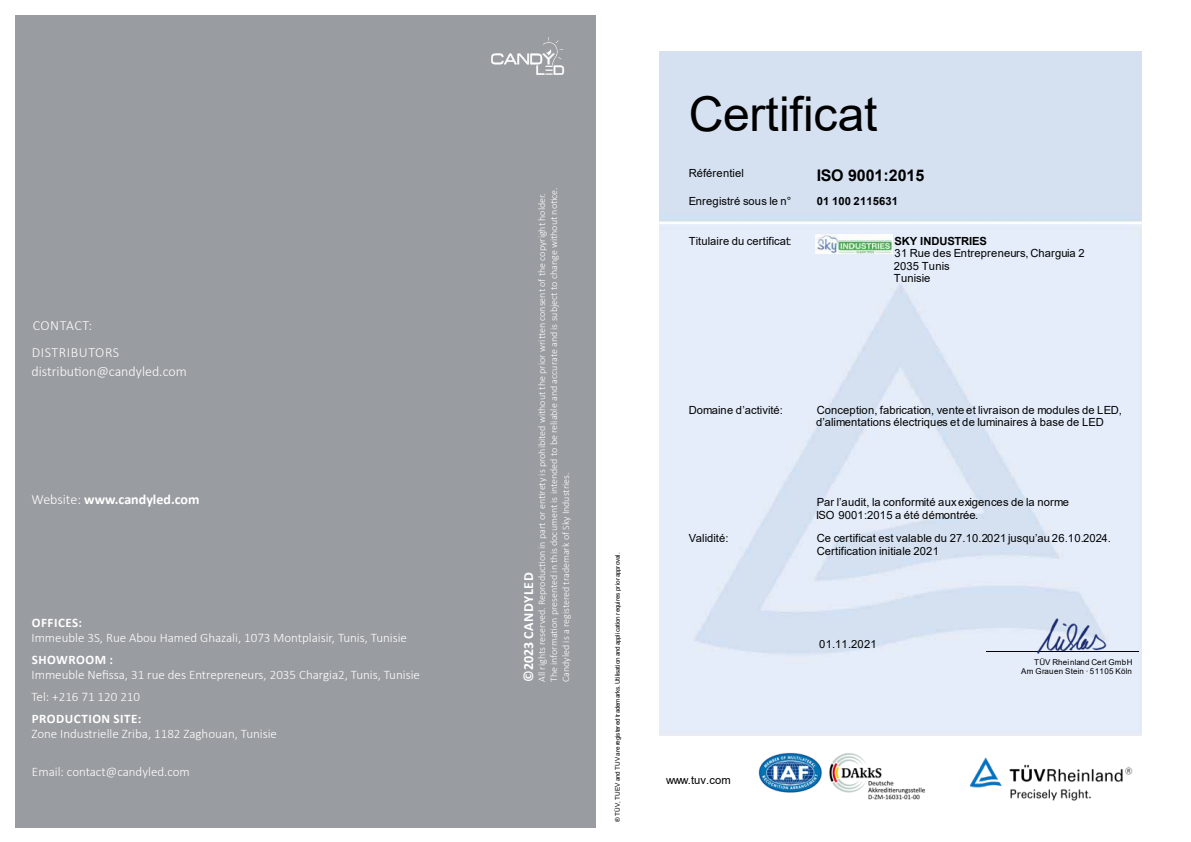
<style>
.page{position:relative;width:1191px;height:842px;background:#fff}
.page>*{position:absolute;margin:0;border:0;box-sizing:border-box;transform-origin:0 0}
.t1{font:48px "Arial";letter-spacing:-.005em;color:#000}
.t2{font:700 16px "Arial";letter-spacing:-.005em;color:#000}
.t3{font:300 14px "Calibri";color:#fff}
.t4{font:700 14px "Calibri";color:#fff}
.t5{font:300 14px "Calibri";letter-spacing:.04em;color:#fff}
.t6{font:700 14px "Calibri";letter-spacing:.04em;color:#fff}
.t7{font:300 13px/21.6px "Calibri";color:#fff}
.t8{font:700 13px "Calibri";letter-spacing:.04em;color:#fff}
.t9{font:11.2px/12.4px "Arial";letter-spacing:.015em;color:#000}
.t10{font:700 11.2px "Arial";letter-spacing:.005em;color:#000}
.t11{font:11.2px "Arial";letter-spacing:-.01em;color:#000}
.t12{font:300 10px/12px "Calibri";color:#fff}
.t13{font:8px/8.8px "Arial";letter-spacing:.045em;color:#000;text-align:right}
.t14{font:6.4px "Arial";letter-spacing:-.055em;color:#000}
.s1{font-weight:300}
</style>
<div class="page">
<div style="left:0;top:0;width:595px;height:842px;background:#999ca0"></div>
<div style="left:0;top:0;width:14px;height:842px;background:#fff"></div>
<div style="left:0;top:0;width:1191px;height:14px;background:#fff"></div>
<div style="left:0;top:828px;width:1191px;height:14px;background:#fff"></div>
<svg style="left:491px;top:37px;width:73px;height:38px"></svg>
<img style="left:659px;top:52px;width:483px;height:683px">
<hr style="left:986px;top:651px;width:152px;height:1px;background:#000">
<img style="left:816px;top:234px;width:76px;height:20px">
<img style="left:758px;top:752px;width:168px;height:48px">
<img style="left:970px;top:757px;width:163px;height:44px">
<img style="left:1008px;top:618px;width:124px;height:45px">
<p class="t5" style="left:33px;top:317px;width:36px">contact</p>
<p class="t5" style="left:88px;top:317px;width:5px">:</p>
<p class="t5" style="left:32px;top:344px;width:89px">Distributors</p>
<p class="t3" style="left:32px;top:363px;width:157px">distribution@candyled.com</p>
<p class="t4" style="left:32px;top:489px;width:169px"><span class="s1">Website:</span> WWW.CANDYLED.COM</p>
<p class="t8" style="left:32px;top:613px;width:52px">OFFICES:</p>
<p class="t7" style="left:32px;top:627px;width:377px">I mmeuble 3S, Rue Abou Hamed Ghazali, 1073 Montplaisir, Tunis, Tunisie</p>
<p class="t8" style="left:32px;top:650px;width:83px">SHOWROOM :</p>
<p class="t7" style="left:32px;top:664px;width:390px">I mmeuble Nefissa, 31 rue des Entrepreneurs, 2035 Chargia2, Tunis, Tunisie<br>Tel: +216 71 120 210</p>
<p class="t8" style="left:32px;top:709px;width:25px">PRODUC</p>
<p class="t8" style="left:81px;top:709px;width:61px">TION SITE:</p>
<p class="t7" style="left:32px;top:723px;width:247px">Zone I ndustrielle Zriba, 1182 Zaghouan, Tunisie</p>
<p class="t7" style="left:32px;top:760px;width:159px">Email: contact@candyled.com</p>
<p class="t12" style="left:536px;top:682px;width:496px;rotate:-90deg">All rights reserved. Reproduction in part or entirety is prohibited without the prior written consent of the copyright holder.<br>The information presented in this document is intended to be reliable and accurate and is subject to change without notice.<br>Candyled is a registered trademark of Sky I ndustries.</p>
<p class="t6" style="left:519px;top:682px;width:111px;rotate:-90deg">©2023 CANDYLED</p>
<p class="t14" style="left:613px;top:822px;width:271px;rotate:-90deg">® TÜV, TUEV and TUV are registered trademarks. Utilisation and application requires prior approval.</p>
<h1 class="t1" style="left:688px;top:81px;width:190px">Certificat</h1>
<p class="t9" style="left:688px;top:167px;width:57px">Référentiel</p>
<h2 class="t2" style="left:817px;top:164px;width:109px">ISO 9001:2015</h2>
<p class="t9" style="left:688px;top:194px;width:104px">Enregistré sous le n°</p>
<p class="t10" style="left:817px;top:193px;width:83px">01 100 2115631</p>
<p class="t9" style="left:688px;top:235px;width:104px">Titulaire du certificat:</p>
<p class="t10" style="left:894px;top:233px;width:94px">SKY INDUSTRIES</p>
<p class="t9" style="left:894px;top:247px;width:192px">31 Rue des Entrepreneurs, Charguia 2<br>2035 Tunis<br>Tunisie</p>
<p class="t9" style="left:688px;top:403px;width:96px">Domaine d’activité:</p>
<p class="t9" style="left:816px;top:403px;width:307px;line-height:12.8px">Conception, fabrication, vente et livraison de modules de LED, d’alimentations électriques et de luminaires à base de LED</p>
<p class="t9" style="left:816px;top:495px;width:254px;line-height:13.6px">Par l’audit, la conformité aux exigences de la norme<br>ISO 9001:2015 a été démontrée.</p>
<p class="t11" style="left:688px;top:530px;width:41px">Validité:</p>
<p class="t9" style="left:817px;top:531px;width:296px;line-height:13.6px">Ce certificat est valable du 27.10.2021 jusqu’au 26.10.2024.<br>Certification initiale 2021</p>
<p class="t9" style="left:666px;top:774px;width:66px">www.tuv.com</p>
<p class="t9" style="left:819px;top:638px;width:59px">01.11.2021</p>
<p class="t13" style="left:1021px;top:658px;width:113px">TÜV Rheinland Cert GmbH<br>Am Grauen Stein · 51105 Köln</p>
</div>
